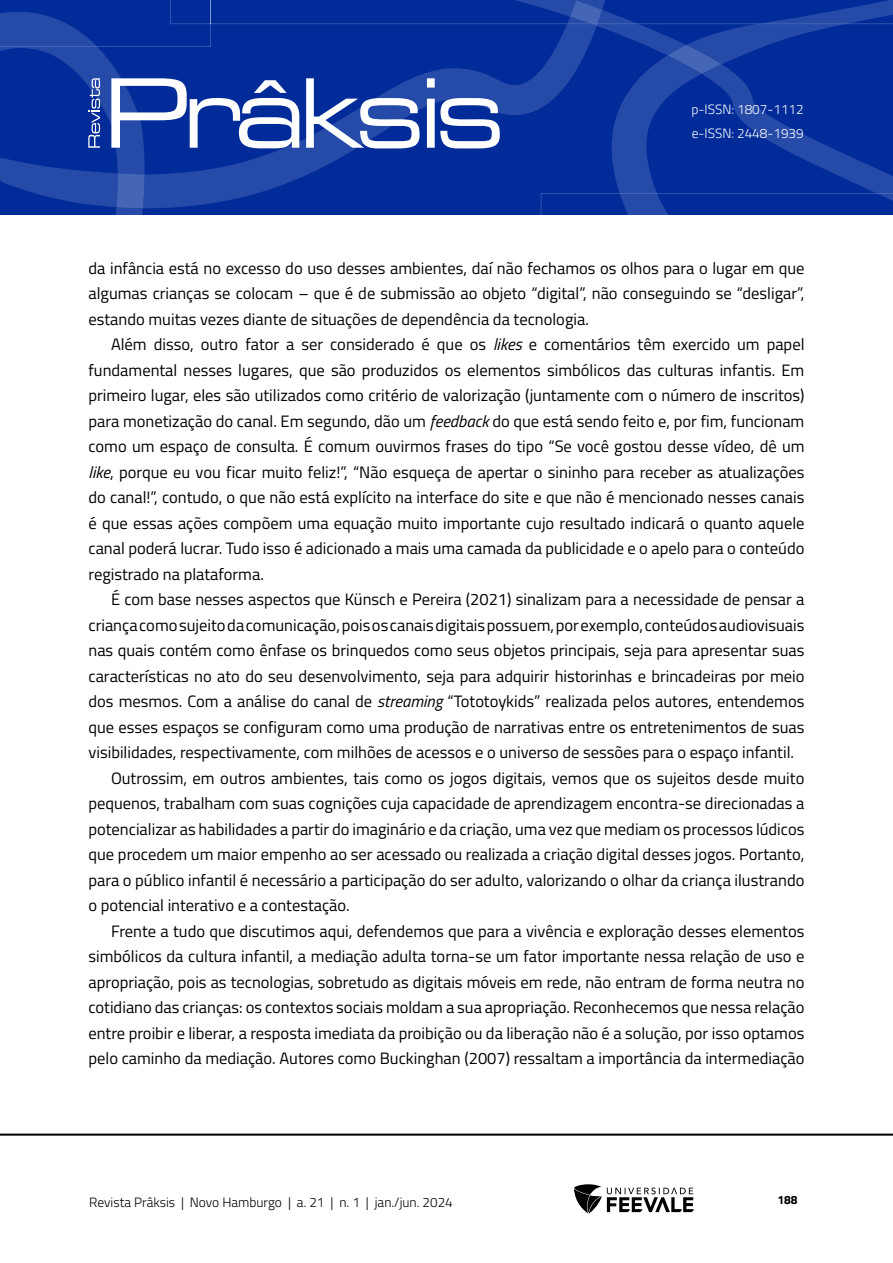
<style>
.page{position:relative;width:893px;height:1263px;background:#fff}
.page>*{position:absolute;margin:0;border:0;box-sizing:border-box;transform-origin:0 0}
.Corpo_de_texto{font:16.5px/25.5px "Titillium Web";color:#000;text-align:justify}
.t1{font:300 13.5px "Titillium Web";color:#000}
.t2{font:300 13.5px/24px "Titillium Web";color:#fff}
.t3{font:700 12px "Titillium Web";color:#000}
.s1{font-style:italic}
</style>
<div class="page">
<hr style="left:0;top:1133px;width:893px;height:3px;background:#000">
<svg style="left:574px;top:1184px;width:120px;height:29px"></svg>
<svg style="left:0;top:0;width:893px;height:215px;background:#1239a0"></svg>
<p class="t2" style="left:691px;top:97px;width:114px">p-ISSN: 1807-1112 e-ISSN: 2448-1939</p>
<p class="Corpo_de_texto" style="left:88px;top:254px;width:717px">da infância está no excesso do uso desses ambientes, daí não fechamos os olhos para o lugar em que algumas crianças se colocam – que é de submissão ao objeto “digital”, não conseguindo se “desligar”, estando muitas vezes diante de situações de dependência da tecnologia.</p>
<p class="Corpo_de_texto" style="left:88px;top:331px;width:718px;text-indent:22px">Além disso, outro fator a ser considerado é que os <span class="s1">likes</span> e comentários têm exercido um papel fundamental nesses lugares, que são produzidos os elementos simbólicos das culturas infantis. Em primeiro lugar, eles são utilizados como critério de valorização (juntamente com o número de inscritos) para monetização do canal. Em segundo, dão um <span class="s1">feedback</span> do que está sendo feito e, por fim, funcionam como um espaço de consulta. É comum ouvirmos frases do tipo “Se você gostou desse vídeo, dê um <span class="s1">like</span>, porque eu vou ficar muito feliz!”, “Não esqueça de apertar o sininho para receber as atualizações do canal!”, contudo, o que não está explícito na interface do site e que não é mencionado nesses canais é que essas ações compõem uma equação muito importante cujo resultado indicará o quanto aquele canal poderá lucrar. Tudo isso é adicionado a mais uma camada da publicidade e o apelo para o conteúdo registrado na plataforma.</p>
<p class="Corpo_de_texto" style="left:88px;top:586px;width:717px;text-indent:22px">É com base nesses aspectos que Künsch e Pereira (2021) sinalizam para a necessidade de pensar a criança como sujeito da comunicação, pois os canais digitais possuem, por exemplo, conteúdos audiovisuais nas quais contém como ênfase os brinquedos como seus objetos principais, seja para apresentar suas características no ato do seu desenvolvimento, seja para adquirir historinhas e brincadeiras por meio dos mesmos. Com a análise do canal de <span class="s1">streaming</span> “Tototoykids” realizada pelos autores, entendemos que esses espaços se configuram como uma produção de narrativas entre os entretenimentos de suas visibilidades, respectivamente, com milhões de acessos e o universo de sessões para o espaço infantil.</p>
<p class="Corpo_de_texto" style="left:88px;top:764px;width:717px;text-indent:22px">Outrossim, em outros ambientes, tais como os jogos digitais, vemos que os sujeitos desde muito pequenos, trabalham com suas cognições cuja capacidade de aprendizagem encontra-se direcionadas a potencializar as habilidades a partir do imaginário e da criação, uma vez que mediam os processos lúdicos que procedem um maior empenho ao ser acessado ou realizada a criação digital desses jogos. Portanto, para o público infantil é necessário a participação do ser adulto, valorizando o olhar da criança ilustrando o potencial interativo e a contestação.</p>
<p class="Corpo_de_texto" style="left:88px;top:917px;width:717px;text-indent:22px">Frente a tudo que discutimos aqui, defendemos que para a vivência e exploração desses elementos simbólicos da cultura infantil, a mediação adulta torna-se um fator importante nessa relação de uso e apropriação, pois as tecnologias, sobretudo as digitais móveis em rede, não entram de forma neutra no cotidiano das crianças: os contextos sociais moldam a sua apropriação. Reconhecemos que nessa relação entre proibir e liberar, a resposta imediata da proibição ou da liberação não é a solução, por isso optamos pelo caminho da mediação. Autores como Buckinghan (2007) ressaltam a importância da intermediação</p>
<p class="t1" style="left:89px;top:1192px;width:365px">Revista Prâksis | Novo Hamburgo | a. 21 | n. 1 | jan./jun. 2024</p>
<p class="t3" style="left:777px;top:1190px;width:22px">188</p>
</div>
